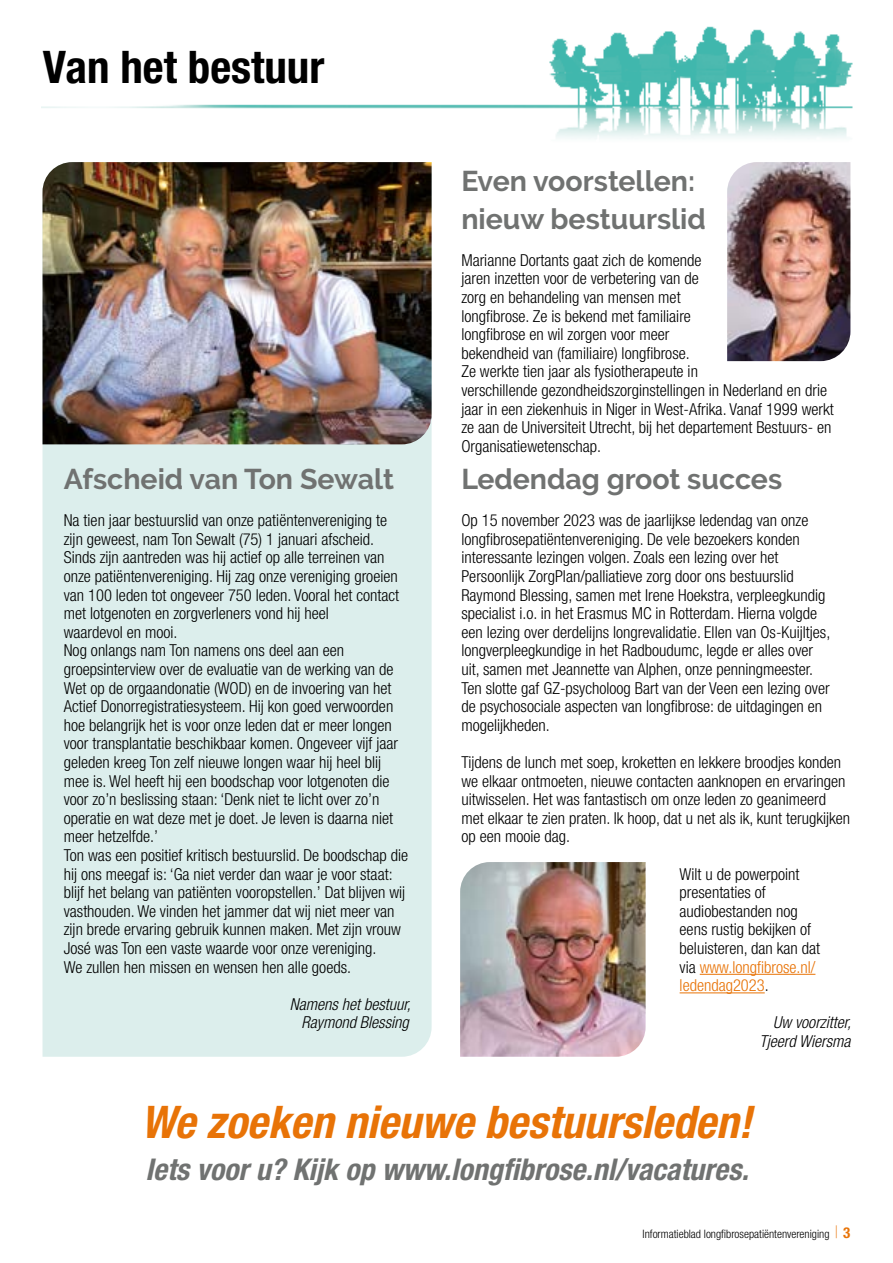
<style>
.page{position:relative;width:893px;height:1263px;background:#fff}
.page>*{position:absolute;margin:0;border:0;box-sizing:border-box;transform-origin:0 0}
.t1{font:italic 700 condensed 45px "Helvetica Neue LT Std";color:#e87307}
.t2{font:700 condensed 45px "Helvetica Neue LT Std";color:#000}
.t3{font:italic 700 condensed 30px "Helvetica Neue LT Std";color:#707271}
.t4{font:700 28.5px/37.2px "Raleway";color:#707271}
.t5{font:300 condensed 16.5px/18.6px "Helvetica Neue LT Std";color:#000}
.t6{font:italic 300 condensed 16.5px/18.6px "Helvetica Neue LT Std";color:#000;text-align:center}
.t7{font:300 condensed 11.7px "Helvetica Neue LT Std";color:#000}
.s1{color:#e87307}
.s2{font-size:17.4px;color:#e87307}
.s3{font-weight:700;font-size:15px;color:#e87307}
</style>
<div class="page">
<img style="left:41px;top:26px;width:812px;height:113px">
<div style="left:43px;top:444px;width:389px;height:613px;background:#dceeec"></div>
<img style="left:43px;top:162px;width:389px;height:282px">
<hr style="left:700px;top:974px;width:115px;height:1px;background:#e87307">
<hr style="left:680px;top:992px;width:85px;height:1px;background:#e87307">
<img style="left:460px;top:862px;width:186px;height:195px">
<img style="left:727px;top:162px;width:123px;height:199px">
<h1 class="t2" style="left:43px;top:40px;width:283px">Van het bestuur</h1>
<h3 class="t4" style="left:64px;top:460px;width:332px">Afscheid van Ton Sewalt</h3>
<p class="t5" style="left:64px;top:511px;width:346px">Na tien jaar bestuurslid van onze patiëntenvereniging te zijn geweest, nam Ton Sewalt (75) 1 januari afscheid.<br>Sinds zijn aantreden was hij actief op alle terreinen van onze patiëntenvereniging. Hij zag onze vereniging groeien van 100 leden tot ongeveer 750 leden. Vooral het contact met lotgenoten en zorgverleners vond hij heel<br>waardevol en mooi.<br>Nog onlangs nam Ton namens ons deel aan een groepsinterview over de evaluatie van de werking van de Wet op de orgaandonatie (WOD) en de invoering van het Actief Donorregistratiesysteem. Hij kon goed verwoorden hoe belangrijk het is voor onze leden dat er meer longen voor transplantatie beschikbaar komen. Ongeveer vijf jaar geleden kreeg Ton zelf nieuwe longen waar hij heel blij mee is. Wel heeft hij een boodschap voor lotgenoten die voor zo’n beslissing staan: ‘Denk niet te licht over zo’n operatie en wat deze met je doet. Je leven is daarna niet meer hetzelfde.’<br>Ton was een positief kritisch bestuurslid. De boodschap die hij ons meegaf is: ‘Ga niet verder dan waar je voor staat: blijf het belang van patiënten vooropstellen.’ Dat blijven wij vasthouden. We vinden het jammer dat wij niet meer van zijn brede ervaring gebruik kunnen maken. Met zijn vrouw José was Ton een vaste waarde voor onze vereniging.<br>We zullen hen missen en wensen hen alle goeds.</p>
<p class="t6" style="left:290px;top:995px;width:122px">Namens het bestuur,<br>Raymond Blessing</p>
<h3 class="t4" style="left:461px;top:163px;width:246px">Even voorstellen: nieuw bestuurslid</h3>
<p class="t5" style="left:461px;top:250px;width:374px">Marianne Dortants gaat zich de komende<br>jaren inzetten voor de verbetering van de<br>zorg en behandeling van mensen met<br>longfibrose. Ze is bekend met familiaire<br>longfibrose en wil zorgen voor meer<br>bekendheid van (familiaire) longfibrose.<br>Ze werkte tien jaar als fysiotherapeute in<br>verschillende gezondheidszorginstellingen in Nederland en drie jaar in een ziekenhuis in Niger in West-Afrika. Vanaf 1999 werkt ze aan de Universiteit Utrecht, bij het departement Bestuurs- en Organisatiewetenschap.</p>
<h3 class="t4" style="left:461px;top:460px;width:322px">Ledendag groot succes</h3>
<p class="t5" style="left:461px;top:511px;width:370px">Op 15 november 2023 was de jaarlijkse ledendag van onze longfibrosepatiëntenvereniging. De vele bezoekers konden interessante lezingen volgen. Zoals een lezing over het Persoonlijk ZorgPlan/palliatieve zorg door ons bestuurslid Raymond Blessing, samen met Irene Hoekstra, verpleegkundig specialist i.o. in het Erasmus MC in Rotterdam. Hierna volgde een lezing over derdelijns longrevalidatie. Ellen van Os-Kuijltjes, longverpleegkundige in het Radboudumc, legde er alles over uit, samen met Jeannette van Alphen, onze penningmeester.<br>Ten slotte gaf GZ-psycholoog Bart van der Veen een lezing over de psychosociale aspecten van longfibrose: de uitdagingen en mogelijkheden.</p>
<p class="t5" style="left:461px;top:753px;width:390px">Tijdens de lunch met soep, kroketten en lekkere broodjes konden we elkaar ontmoeten, nieuwe contacten aanknopen en ervaringen uitwisselen. Het was fantastisch om onze leden zo geanimeerd met elkaar te zien praten. Ik hoop, dat u net als ik, kunt terugkijken op een mooie dag.</p>
<p class="t5" style="left:680px;top:864px;width:142px">Wilt u de powerpoint presentaties of audiobestanden nog eens rustig bekijken of beluisteren, dan kan dat via <span class="s1">www.longfibrose.nl/ ledendag2023</span>.</p>
<p class="t6" style="left:759px;top:1014px;width:93px;text-align:right">Uw voorzitter,<br>Tjeerd Wiersma</p>
<h1 class="t1" style="left:141px;top:1094px;width:612px">We zoeken nieuwe bestuursleden!</h1>
<h2 class="t3" style="left:145px;top:1151px;width:605px">Iets voor u? Kijk op www.longfibrose.nl/vacatures.</h2>
<p class="t7" style="left:643px;top:1227px;width:209px">Informatieblad longfibrosepatiëntenvereniging <span class="s2">|</span> <span class="s3">3</span></p>
</div>
